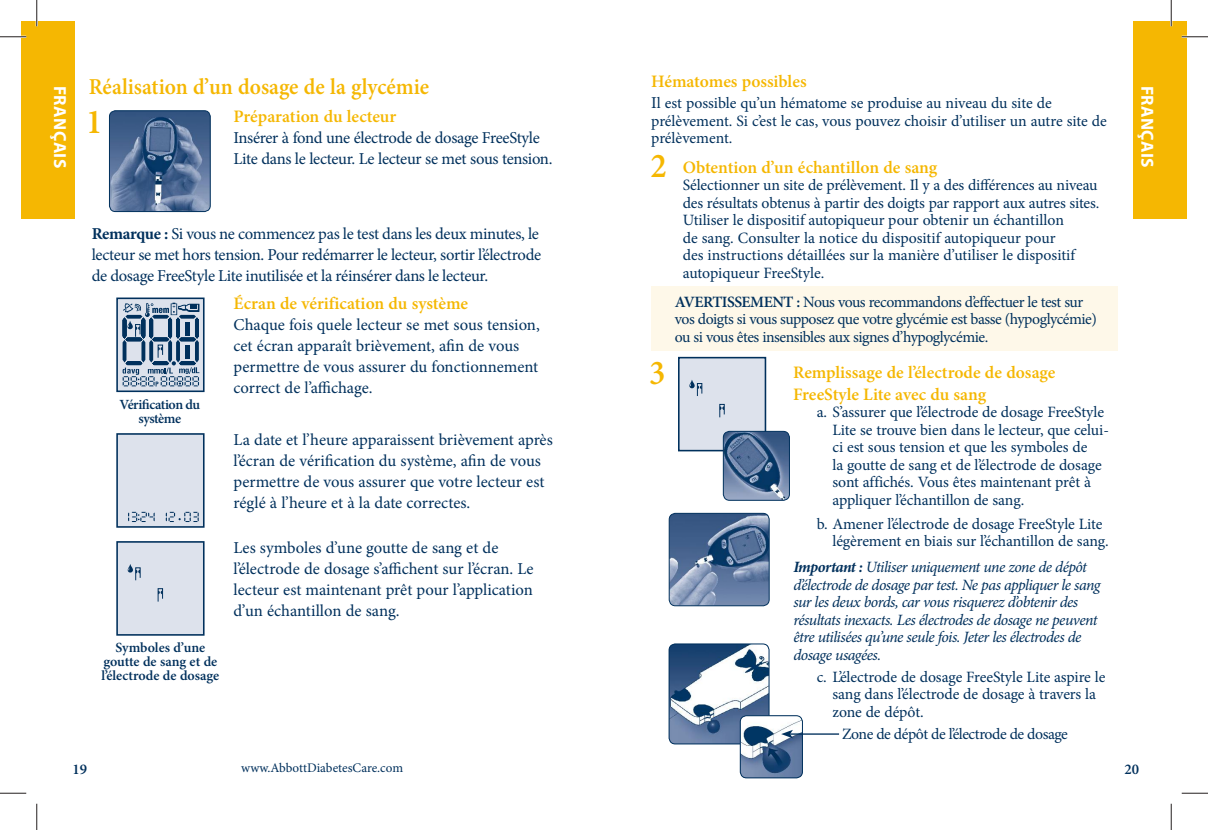
<style>
.page{position:relative;width:1208px;height:830px;background:#fff}
.page>*{position:absolute;margin:0;border:0;box-sizing:border-box;transform-origin:0 0}
.t1{font:600 35px "Minion Pro";color:#f5b702;scale:.95 1}
.t2{font:600 22.75px "Minion Pro";color:#f5b702;scale:.95 1}
.t3{font:600 17.5px/21.5px "Minion Pro";color:#f5b702}
.t4{font:700 17.5px "Myriad Pro";letter-spacing:.02em;color:#fff}
.t5{font:16.62px/21px "Minion Pro";letter-spacing:-.01em;color:#00305c}
.t6{font:15.75px/17.5px "Minion Pro";letter-spacing:-.01em;color:#00305c}
.t7{font:italic 15.75px/17.5px "Minion Pro";letter-spacing:-.035em;color:#00305c}
.t8{font:15.75px/17.5px "Minion Pro";letter-spacing:-.03em;color:#00305c}
.t9{font:600 14.88px "Minion Pro";color:#00305c}
.t10{font:600 14px/14px "Minion Pro";letter-spacing:-.005em;color:#00305c;text-align:center}
.t11{font:600 14px/14px "Minion Pro";letter-spacing:-.035em;color:#00305c;text-align:center}
.t12{font:13.12px "Minion Pro";color:#00305c}
.s1{font-weight:700}
.s2{font-size:16.62px}
.s3{font-weight:600}
</style>
<div class="page">
<div style="left:21px;top:21px;width:54px;height:198px;background:#f5b702"></div>
<div style="left:1133px;top:21px;width:53px;height:198px;background:#f5b702"></div>
<div style="left:651px;top:286px;width:466px;height:65px;background:#fef8e9"></div>
<img style="left:670px;top:645px;width:99px;height:99px">
<div style="left:668px;top:643px;width:101px;height:101px;border:1px solid #00315e;border-radius:6px"></div>
<img style="left:740px;top:715px;width:62px;height:62px">
<div style="left:740px;top:715px;width:63px;height:63px;border:1px solid #00305c;border-radius:6px"></div>
<hr style="left:790px;top:733px;width:49px;height:1px;background:#00305c">
<svg style="left:781px;top:729px;width:12px;height:9px"></svg>
<div style="left:681px;top:360px;width:82px;height:88px;background:#dde2ec"></div>
<div style="left:678px;top:357px;width:88px;height:94px;border:2px solid #00305c"></div>
<img style="left:723px;top:431px;width:66px;height:69px">
<div style="left:723px;top:431px;width:66px;height:69px;border:1px solid #00305c;border-radius:6px"></div>
<img style="left:670px;top:513px;width:99px;height:92px">
<div style="left:668px;top:513px;width:101px;height:93px;border:1px solid #00305c;border-radius:6px"></div>
<div style="left:119px;top:544px;width:82px;height:88px;background:#dde2ec"></div>
<div style="left:116px;top:541px;width:88px;height:94px;border:2px solid #00305c"></div>
<svg style="left:119px;top:300px;width:82px;height:89px"></svg>
<div style="left:116px;top:297px;width:88px;height:95px;border:2px solid #00305c"></div>
<img style="left:109px;top:112px;width:100px;height:99px">
<div style="left:109px;top:110px;width:102px;height:102px;border:1px solid #00305c;border-radius:6px"></div>
<div style="left:119px;top:436px;width:82px;height:88px;background:#dde2ec"></div>
<div style="left:116px;top:433px;width:88px;height:94px;border:2px solid #00305c"></div>
<hr style="left:0;top:36px;width:26px;height:2px;background:#fff">
<hr style="left:1181px;top:36px;width:27px;height:2px;background:#fff">
<hr style="left:36px;top:0;width:2px;height:26px;background:#fff">
<hr style="left:1170px;top:0;width:2px;height:26px;background:#fff">
<svg style="left:0;top:36px;width:26px;height:1px"></svg>
<svg style="left:1181px;top:36px;width:27px;height:1px"></svg>
<svg style="left:0;top:792px;width:26px;height:1px"></svg>
<svg style="left:1181px;top:792px;width:27px;height:1px"></svg>
<svg style="left:36px;top:0;width:1px;height:26px"></svg>
<svg style="left:36px;top:803px;width:1px;height:27px"></svg>
<svg style="left:1170px;top:0;width:1px;height:26px"></svg>
<svg style="left:1170px;top:803px;width:1px;height:27px"></svg>
<p class="t4" style="left:72px;top:86px;width:84px;rotate:90deg">FRANÇAIS</p>
<h2 class="t2" style="left:89px;top:71px;width:360px">Réalisation d’un dosage de la glycémie</h2>
<h1 class="t1" style="left:86px;top:98px;width:19px">1</h1>
<p class="t3" style="left:233px;top:105px;width:164px">Préparation du lecteur</p>
<p class="t5" style="left:233px;top:127px;width:320px">Insérer à fond une électrode de dosage FreeStyle<br>Lite dans le lecteur. Le lecteur se met sous tension.</p>
<p class="t5" style="left:92px;top:223px;width:451px"><span class="s1">Remarque :</span> Si vous ne commencez pas le test dans les deux minutes, le lecteur se met hors tension. Pour redémarrer le lecteur, sortir l’électrode de dosage FreeStyle Lite inutilisée et la réinsérer dans le lecteur.</p>
<p class="t3" style="left:233px;top:292px;width:236px">Écran de vérification du système</p>
<p class="t5" style="left:233px;top:314px;width:308px">Chaque fois quele lecteur se met sous tension, cet écran apparaît brièvement, afin de vous permettre de vous assurer du fonctionnement correct de l’affichage.</p>
<p class="t5" style="left:233px;top:429px;width:321px">La date et l’heure apparaissent brièvement après l’écran de vérification du système, afin de vous permettre de vous assurer que votre lecteur est réglé à l’heure et à la date correctes.</p>
<p class="t5" style="left:233px;top:537px;width:302px">Les symboles d’une goutte de sang et de l’électrode de dosage s’affichent sur l’écran. Le lecteur est maintenant prêt pour l’application d’un échantillon de sang.</p>
<p class="t11" style="left:120px;top:397px;width:82px">Vérification du système</p>
<p class="t10" style="left:101px;top:640px;width:119px">Symboles d’une goutte de sang et de l’électrode de dosage</p>
<p class="t9" style="left:73px;top:758px;width:16px">19</p>
<p class="t12" style="left:241px;top:758px;width:163px">www.AbbottDiabetesCare.com</p>
<p class="t3" style="left:651px;top:71px;width:157px">Hématomes possibles</p>
<p class="t6" style="left:651px;top:95px;width:457px"><span class="s2">I</span>l est possible qu’un hématome se produise au niveau du site de prélèvement. Si c’est le cas, vous pouvez choisir d’utiliser un autre site de prélèvement.</p>
<p class="t3" style="left:682px;top:156px;width:256px">Obtention d’un échantillon de sang</p>
<p class="t6" style="left:682px;top:176px;width:418px">Sélectionner un site de prélèvement. Il y a des différences au niveau des résultats obtenus à partir des doigts par rapport aux autres sites.<br>Utiliser le dispositif autopiqueur pour obtenir un échantillon<br>de sang. Consulter la notice du dispositif autopiqueur pour<br>des instructions détaillées sur la manière d’utiliser le dispositif autopiqueur FreeStyle.</p>
<h1 class="t1" style="left:650px;top:141px;width:19px">2</h1>
<h1 class="t1" style="left:649px;top:348px;width:19px">3</h1>
<p class="t8" style="left:675px;top:293px;width:423px"><span class="s3">AVERTISSEMENT :</span> Nous vous recommandons d’effectuer le test sur vos doigts si vous supposez que votre glycémie est basse (hypoglycémie) ou si vous êtes insensibles aux signes d’hypoglycémie.</p>
<p class="t3" style="left:793px;top:361px;width:264px">Remplissage de l’électrode de dosage<br>FreeStyle Lite avec du sang</p>
<p class="t6" style="left:832px;top:403px;width:278px;text-indent:-16px">a. S’assurer que l’électrode de dosage FreeStyle Lite se trouve bien dans le lecteur, que celui&shy;ci est sous tension et que les symboles de<br>la goutte de sang et de l’électrode de dosage sont affichés. Vous êtes maintenant prêt à appliquer l’échantillon de sang.</p>
<p class="t6" style="left:832px;top:515px;width:278px;text-indent:-16px">b. Amener l’électrode de dosage FreeStyle Lite légèrement en biais sur l’échantillon de sang.</p>
<p class="t7" style="left:793px;top:558px;width:308px"><span class="s1">Important :</span> Utiliser uniquement une zone de dépôt d’électrode de dosage par test. Ne pas appliquer le sang sur les deux bords, car vous risquerez d’obtenir des résultats inexacts. Les électrodes de dosage ne peuvent être utilisées qu’une seule fois. Jeter les électrodes de dosage usagées.</p>
<p class="t6" style="left:832px;top:668px;width:274px;text-indent:-16px">c. L’électrode de dosage FreeStyle Lite aspire le sang dans l’électrode de dosage à travers la zone de dépôt.</p>
<p class="t8" style="left:842px;top:725px;width:227px">Zone de dépôt de l’électrode de dosage</p>
<p class="t4" style="left:1158px;top:86px;width:84px;rotate:90deg">FRANÇAIS</p>
<p class="t9" style="left:1124px;top:758px;width:16px">20</p>
</div>
